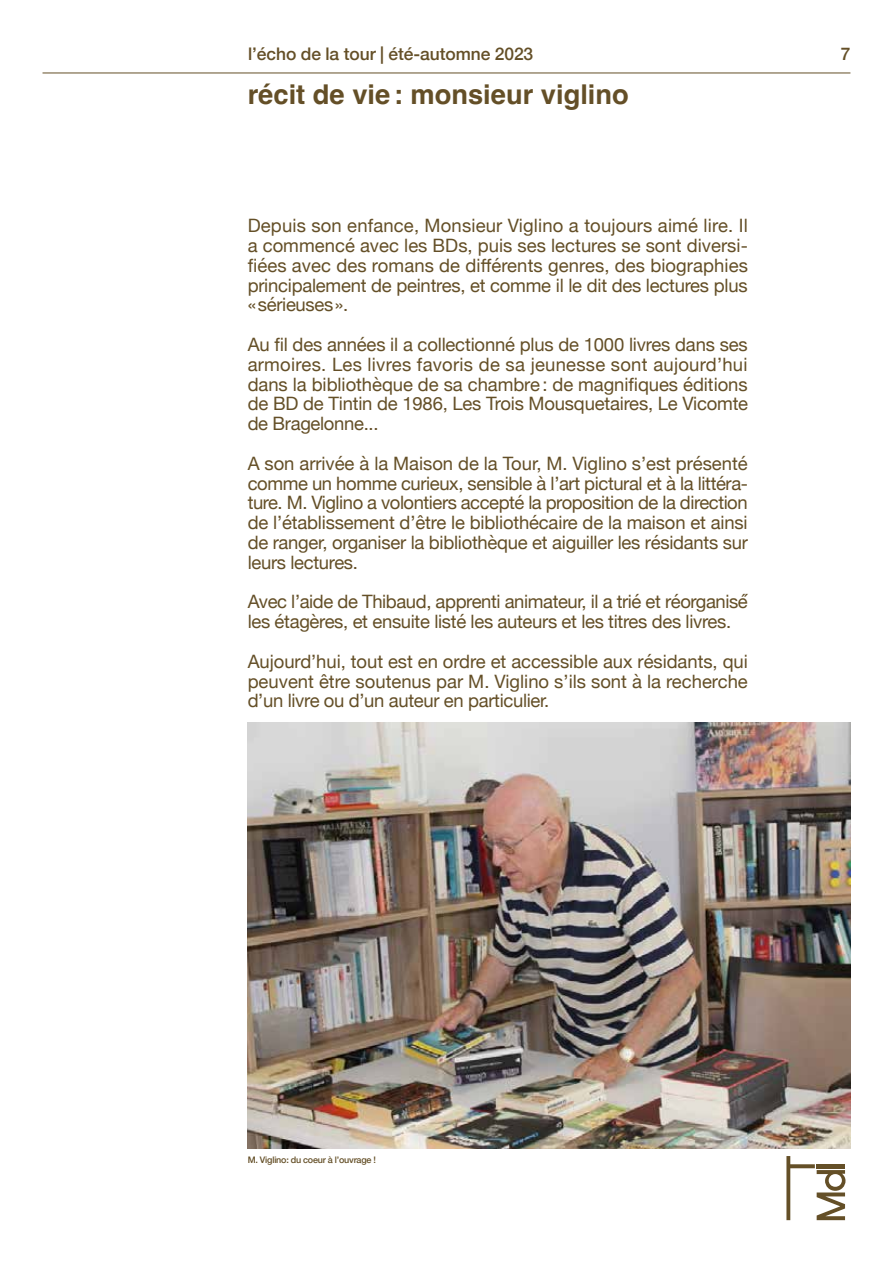
<style>
.page{position:relative;width:893px;height:1263px;background:#fff}
.page>*{position:absolute;margin:0;border:0;box-sizing:border-box;transform-origin:0 0}
.t1{font:700 27.3px "Helvetica";color:#644f27}
.t2{font:18.45px/19.8px "Helvetica Neue";letter-spacing:-.015em;color:#644f27;text-align:justify}
.t3{font:500 17.4px "Helvetica Neue";letter-spacing:-.005em;color:#644f27}
.t4{font:500 9px "Helvetica Neue";letter-spacing:-.025em;color:#644f27}
</style>
<div class="page">
<svg style="left:786px;top:1156px;width:59px;height:64px"></svg>
<hr style="left:43px;top:73px;width:807px;height:1px;background:#644f27">
<img style="left:248px;top:722px;width:602px;height:426px">
<p class="t3" style="left:248px;top:39px;width:287px">l’écho de la tour | été-automne 2023</p>
<p class="t3" style="left:841px;top:39px;width:11px">7</p>
<h1 class="t1" style="left:248px;top:77px;width:383px">récit de vie: monsieur viglino</h1>
<p class="t2" style="left:248px;top:217px;width:502px">Depuis son enfance, Monsieur Viglino a toujours aimé lire. Il a commencé avec les BDs, puis ses lectures se sont diversi&shy;fiées avec des romans de différents genres, des biographies principalement de peintres, et comme il le dit des lectures plus «sérieuses».</p>
<p class="t2" style="left:248px;top:336px;width:502px">Au fil des années il a collectionné plus de 1000 livres dans ses armoires. Les livres favoris de sa jeunesse sont aujourd’hui dans la bibliothèque de sa chambre: de magnifiques éditions de BD de Tintin de 1986, Les Trois Mousquetaires, Le Vicomte de Bragelonne...</p>
<p class="t2" style="left:248px;top:454px;width:502px;text-align:left">A son arrivée à la Maison de la Tour, M. Viglino s’est présenté comme un homme curieux, sensible à l’art pictural et à la littéra&shy;ture. M. Viglino a volontiers accepté la proposition de la direction de l’établissement d’être le bibliothécaire de la maison et ainsi de ranger, organiser la bibliothèque et aiguiller les résidants sur leurs lectures.</p>
<p class="t2" style="left:248px;top:593px;width:505px">Avec l’aide de Thibaud, apprenti animateur, il a trié et réorganisé́ les étagères, et ensuite listé les auteurs et les titres des livres.</p>
<p class="t2" style="left:248px;top:652px;width:502px">Aujourd’hui, tout est en ordre et accessible aux résidants, qui peuvent être soutenus par M. Viglino s’ils sont à la recherche d’un livre ou d’un auteur en particulier.</p>
<p class="t4" style="left:248px;top:1152px;width:130px">M. Viglino: du coeur à l’ouvrage !</p>
</div>
